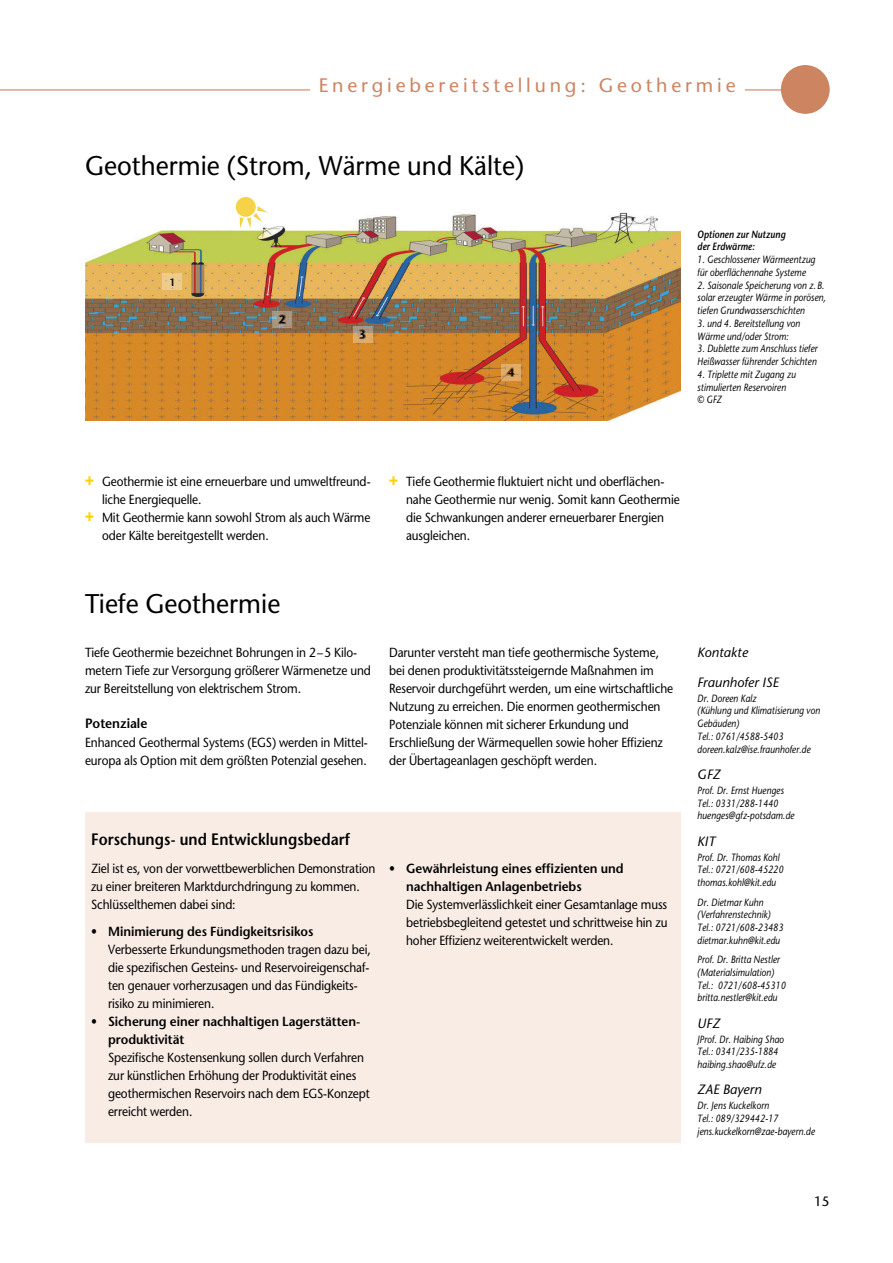
<style>
.page{position:relative;width:893px;height:1263px;background:#fff}
.page>*{position:absolute;margin:0;border:0;box-sizing:border-box;transform-origin:0 0}
.t1{font:27px "Stone Sans";color:#000;scale:.95 1}
.t2{font:19.5px "Stone Sans";letter-spacing:.195em;color:#cd8461}
.t3{font:600 16.5px "Stone Sans";letter-spacing:.005em;color:#000;scale:.9 1}
.t4{font:italic 13.5px "Stone Sans";color:#000}
.t5{font:600 13.5px "Stone Sans";letter-spacing:-.005em;color:#000;scale:.95 1}
.t6{font:700 13.5px "Stone Sans";color:#000;scale:.95 1}
.t7{font:13.5px "Stone Sans";color:#000}
.t8{font:13.2px/18px "Stone Sans";letter-spacing:-.01em;color:#000;scale:.9 1}
.t9{font:600 13.2px/18px "Stone Sans";letter-spacing:-.005em;color:#000;scale:.95 1}
.t10{font:italic 10.5px/12.8px "Stone Sans";color:#000;scale:.85 1}
.t11{font:italic 600 10.5px/12.6px "Stone Sans";color:#000;scale:.85 1}
.t12{font:600 10.5px "Stone Sans";color:#000;scale:.95 1}
.s1{font-family:"Helvetica";font-weight:700;font-size:16.5px;color:#ffd100}
.s2{font-weight:600}
.s3{font-weight:400}
</style>
<div class="page">
<hr style="left:0;top:89px;width:830px;height:1px;background:#cd8461">
<div style="left:781px;top:65px;width:49px;height:49px;background:#cd8461;border-radius:50%"></div>
<div style="left:85px;top:812px;width:595px;height:331px;background:#f8ece5"></div>
<img style="left:85px;top:212px;width:595px;height:209px">
<svg style="left:231px;top:212px;width:44px;height:18px"></svg>
<img style="left:235px;top:197px;width:37px;height:32px">
<div style="left:163px;top:274px;width:19px;height:16px;background:#efcb8b"></div>
<svg style="left:273px;top:311px;width:19px;height:16px"></svg>
<svg style="left:501px;top:364px;width:19px;height:16px"></svg>
<svg style="left:353px;top:326px;width:19px;height:16px"></svg>
<div style="left:310px;top:70px;width:434px;height:30px;background:#fff"></div>
<h2 class="t2" style="left:319px;top:74px;width:418px">Energiebereitstellung: Geothermie</h2>
<h1 class="t1" style="left:85px;top:149px;width:464px">Geothermie (Strom, Wärme und Kälte)</h1>
<p class="t12" style="left:170px;top:276px;width:8px">1</p>
<p class="t6" style="left:278px;top:312px;width:10px">2</p>
<p class="t12" style="left:279px;top:313px;width:8px">2</p>
<p class="t6" style="left:358px;top:327px;width:10px">3</p>
<p class="t12" style="left:360px;top:328px;width:8px">3</p>
<p class="t6" style="left:507px;top:364px;width:10px">4</p>
<p class="t12" style="left:508px;top:366px;width:8px">4</p>
<p class="t11" style="left:697px;top:228px;width:105px">Optionen zur Nutzung der Erdwärme:</p>
<p class="t10" style="left:697px;top:253px;width:140px">1. Geschlossener Wärmeentzug für oberflächennahe Systeme</p>
<p class="t10" style="left:697px;top:279px;width:153px">2. Saisonale Speicherung von z. B. solar erzeugter Wärme in porösen, tiefen Grundwasserschichten</p>
<p class="t10" style="left:697px;top:317px;width:123px">3. und 4. Bereitstellung von<br>Wärme und/oder Strom:</p>
<p class="t10" style="left:697px;top:342px;width:143px">3. Dublette zum Anschluss tiefer<br>Heißwasser führender Schichten</p>
<p class="t10" style="left:697px;top:368px;width:118px">4. Triplette mit Zugang zu stimulierten Reservoiren<br>© GFZ</p>
<p class="t8" style="left:85px;top:472px;width:319px"><span class="s1">+</span> Geothermie ist eine erneuerbare und umweltfreund-</p>
<p class="t8" style="left:102px;top:490px;width:112px">liche Energiequelle.</p>
<p class="t8" style="left:85px;top:508px;width:319px"><span class="s1">+</span> Mit Geothermie kann sowohl Strom als auch Wärme</p>
<p class="t8" style="left:102px;top:526px;width:187px">oder Kälte bereitgestellt werden.</p>
<p class="t8" style="left:406px;top:472px;width:306px;text-indent:-17px"><span class="s1">+</span> Tiefe Geothermie fluktuiert nicht und oberflächen&shy;nahe Geothermie nur wenig. Somit kann Geothermie die Schwankungen anderer erneuerbarer Energien ausgleichen.</p>
<h1 class="t1" style="left:85px;top:587px;width:207px">Tiefe Geothermie</h1>
<p class="t8" style="left:85px;top:643px;width:319px">Tiefe Geothermie bezeichnet Bohrungen in 2–5 Kilo&shy;metern Tiefe zur Versorgung größerer Wärmenetze und zur Bereitstellung von elektrischem Strom.</p>
<p class="t5" style="left:85px;top:715px;width:67px">Potenziale</p>
<p class="t8" style="left:85px;top:733px;width:316px">Enhanced Geothermal Systems (EGS) werden in Mittel&shy;europa als Option mit dem größten Potenzial gesehen.</p>
<p class="t8" style="left:389px;top:643px;width:317px">Darunter versteht man tiefe geothermische Systeme, bei denen produktivitätssteigernde Maßnahmen im Reservoir durchgeführt werden, um eine wirtschaftliche Nutzung zu erreichen. Die enormen geothermischen Potenziale können mit sicherer Erkundung und Erschließung der Wärmequellen sowie hoher Effizienz der Übertageanlagen geschöpft werden.</p>
<p class="t3" style="left:91px;top:829px;width:289px">Forschungs- und Entwicklungsbedarf</p>
<p class="t8" style="left:91px;top:859px;width:318px">Ziel ist es, von der vorwettbewerblichen Demonstration zu einer breiteren Marktdurchdringung zu kommen.<br>Schlüsselthemen dabei sind:</p>
<p class="t8" style="left:108px;top:922px;width:294px;text-indent:-17px">• <span class="s2">Minimierung des Fündigkeitsrisikos </span>Verbesserte Erkundungsmethoden tragen dazu bei, die spezifischen Gesteins- und Reservoireigenschaf&shy;ten genauer vorherzusagen und das Fündigkeits&shy;risiko zu minimieren.</p>
<p class="t9" style="left:108px;top:1012px;width:267px;text-indent:-17px"><span class="s3">•</span> Sicherung einer nachhaltigen Lagerstätten&shy;produktivität</p>
<p class="t8" style="left:108px;top:1048px;width:292px">Spezifische Kostensenkung sollen durch Verfahren zur künstlichen Erhöhung der Produktivität eines geothermischen Reservoirs nach dem EGS-Konzept erreicht werden.</p>
<p class="t9" style="left:406px;top:859px;width:231px;text-indent:-17px"><span class="s3">•</span> Gewährleistung eines effizienten und nachhaltigen Anlagenbetriebs</p>
<p class="t8" style="left:406px;top:895px;width:292px;text-align:justify">Die Systemverlässlichkeit einer Gesamtanlage muss betriebsbegleitend getestet und schrittweise hin zu hoher Effizienz weiterentwickelt werden.</p>
<p class="t4" style="left:697px;top:644px;width:52px">Kontakte</p>
<p class="t4" style="left:697px;top:674px;width:83px">Fraunhofer ISE</p>
<p class="t10" style="left:697px;top:692px;width:146px">Dr. Doreen Kalz<br>(Kühlung und Klimatisierung von<br>Gebäuden)<br>Tel.: 0761/4588-5403 doreen.kalz@ise.fraunhofer.de</p>
<p class="t4" style="left:697px;top:766px;width:25px">GFZ</p>
<p class="t10" style="left:697px;top:784px;width:116px">Prof. Dr. Ernst Huenges<br>Tel.: 0331/288-1440 huenges@gfz-potsdam.de</p>
<p class="t4" style="left:697px;top:833px;width:20px">KIT</p>
<p class="t10" style="left:697px;top:850px;width:103px">Prof. Dr. Thomas Kohl<br>Tel.: 0721/608-45220 thomas.kohl@kit.edu</p>
<p class="t10" style="left:697px;top:895px;width:103px">Dr. Dietmar Kuhn (Verfahrenstechnik)<br>Tel.: 0721/608-23483 dietmar.kuhn@kit.edu</p>
<p class="t10" style="left:697px;top:953px;width:106px">Prof. Dr. Britta Nestler (Materialsimulation)<br>Tel.: 0721/608-45310 britta.nestler@kit.edu</p>
<p class="t4" style="left:697px;top:1015px;width:24px">UFZ</p>
<p class="t10" style="left:697px;top:1033px;width:103px">JProf. Dr. Haibing Shao<br>Tel.: 0341/235-1884 haibing.shao@ufz.de</p>
<p class="t4" style="left:697px;top:1082px;width:66px">ZAE Bayern</p>
<p class="t10" style="left:697px;top:1099px;width:140px">Dr. Jens Kuckelkorn<br>Tel.: 089/329442-17 jens.kuckelkorn@zae-bayern.de</p>
<p class="t7" style="left:814px;top:1193px;width:17px">15</p>
</div>
